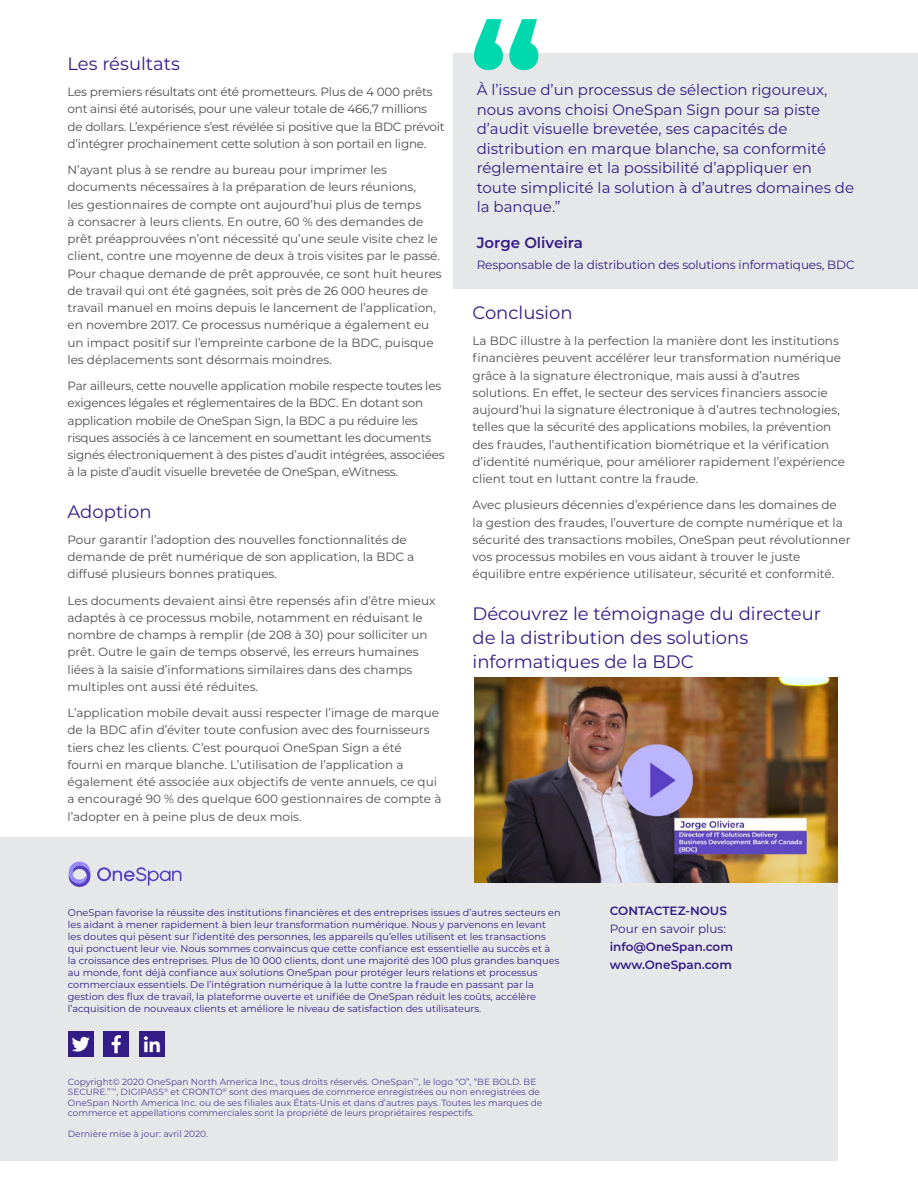
<style>
.page{position:relative;width:918px;height:1188px;background:#fff}
.page>*{position:absolute;margin:0;border:0;box-sizing:border-box;transform-origin:0 0}
.t1{font:18px/24px "Montserrat";color:#331c86}
.t2{font:15px/19.5px "Montserrat";color:#331c86}
.t3{font:600 15px "Montserrat";color:#331c86}
.t4{font:12px/17.2px "Montserrat";color:#4d4d4f}
.t5{font:12px/17.2px "Montserrat";letter-spacing:-.02em;color:#4d4d4f}
.t6{font:12px "Montserrat";letter-spacing:-.01em;color:#331c86}
.t7{font:600 12px/18px "Montserrat";color:#331c86}
.t8{font:9.75px/12px "Montserrat";color:#331c86}
.t9{font:9px/10.5px "Montserrat";color:#523e98}
</style>
<div class="page">
<div style="left:0;top:837px;width:838px;height:324px;background:#e6e7e8"></div>
<svg style="left:69px;top:862px;width:21px;height:25px"></svg>
<svg style="left:97px;top:867px;width:84px;height:19px"></svg>
<div style="left:68px;top:1031px;width:26px;height:26px;background:#331c86"></div>
<div style="left:103px;top:1031px;width:26px;height:26px;background:#331c86"></div>
<div style="left:139px;top:1031px;width:26px;height:26px;background:#331c86"></div>
<div style="left:454px;top:53px;width:464px;height:235px;background:#e6e7e8"></div>
<svg style="left:474px;top:19px;width:64px;height:51px"></svg>
<img style="left:474px;top:678px;width:364px;height:205px">
<h1 class="t1" style="left:68px;top:51px;width:114px">Les résultats</h1>
<p class="t5" style="left:68px;top:83px;width:379px">Les premiers résultats ont été prometteurs. Plus de 4 000 prêts ont ainsi été autorisés, pour une valeur totale de 466,7 millions de dollars. L’expérience s’est révélée si positive que la BDC prévoit d’intégrer prochainement cette solution à son portail en ligne.</p>
<p class="t4" style="left:68px;top:161px;width:376px">N’ayant plus à se rendre au bureau pour imprimer les documents nécessaires à la préparation de leurs réunions,<br>les gestionnaires de compte ont aujourd’hui plus de temps<br>à consacrer à leurs clients. En outre, 60 % des demandes de prêt préapprouvées n’ont nécessité qu’une seule visite chez le client, contre une moyenne de deux à trois visites par le passé.<br>Pour chaque demande de prêt approuvée, ce sont huit heures de travail qui ont été gagnées, soit près de 26 000 heures de travail manuel en moins depuis le lancement de l’application, en novembre 2017. Ce processus numérique a également eu un impact positif sur l’empreinte carbone de la BDC, puisque les déplacements sont désormais moindres.</p>
<p class="t5" style="left:68px;top:377px;width:379px">Par ailleurs, cette nouvelle application mobile respecte toutes les exigences légales et réglementaires de la BDC. En dotant son application mobile de OneSpan Sign, la BDC a pu réduire les risques associés à ce lancement en soumettant les documents signés électroniquement à des pistes d’audit intégrées, associées à la piste d’audit visuelle brevetée de OneSpan, eWitness.</p>
<h1 class="t1" style="left:68px;top:499px;width:86px">Adoption</h1>
<p class="t4" style="left:68px;top:531px;width:348px">Pour garantir l’adoption des nouvelles fonctionnalités de demande de prêt numérique de son application, la BDC a diffusé plusieurs bonnes pratiques.</p>
<p class="t4" style="left:68px;top:591px;width:370px">Les documents devaient ainsi être repensés afin d’être mieux adaptés à ce processus mobile, notamment en réduisant le nombre de champs à remplir (de 208 à 30) pour solliciter un prêt. Outre le gain de temps observé, les erreurs humaines liées à la saisie d’informations similaires dans des champs multiples ont aussi été réduites.</p>
<p class="t4" style="left:68px;top:704px;width:375px">L’application mobile devait aussi respecter l’image de marque de la BDC afin d’éviter toute confusion avec des fournisseurs tiers chez les clients. C’est pourquoi OneSpan Sign a été<br>fourni en marque blanche. L’utilisation de l’application a également été associée aux objectifs de vente annuels, ce qui a encouragé 90 % des quelque 600 gestionnaires de compte à l’adopter en à peine plus de deux mois.</p>
<p class="t2" style="left:477px;top:80px;width:379px">À l’issue d’un processus de sélection rigoureux, nous avons choisi OneSpan Sign pour sa piste d’audit visuelle brevetée, ses capacités de distribution en marque blanche, sa conformité réglementaire et la possibilité d’appliquer en toute simplicité la solution à d’autres domaines de la banque.”</p>
<p class="t3" style="left:477px;top:232px;width:108px">Jorge Oliveira</p>
<p class="t6" style="left:477px;top:257px;width:379px">Responsable de la distribution des solutions informatiques, BDC</p>
<h1 class="t1" style="left:472px;top:300px;width:102px">Conclusion</h1>
<p class="t4" style="left:472px;top:332px;width:374px">La BDC illustre à la perfection la manière dont les institutions financières peuvent accélérer leur transformation numérique grâce à la signature électronique, mais aussi à d’autres solutions. En effet, le secteur des services financiers associe aujourd’hui la signature électronique à d’autres technologies, telles que la sécurité des applications mobiles, la prévention des fraudes, l’authentification biométrique et la vérification d’identité numérique, pour améliorer rapidement l’expérience client tout en luttant contre la fraude.</p>
<p class="t4" style="left:472px;top:496px;width:379px">Avec plusieurs décennies d’expérience dans les domaines de<br>la gestion des fraudes, l’ouverture de compte numérique et la sécurité des transactions mobiles, OneSpan peut révolutionner vos processus mobiles en vous aidant à trouver le juste équilibre entre expérience utilisateur, sécurité et conformité.</p>
<h1 class="t1" style="left:472px;top:601px;width:350px">Découvrez le témoignage du directeur de la distribution des solutions informatiques de la BDC</h1>
<p class="t8" style="left:68px;top:906px;width:494px">OneSpan favorise la réussite des institutions financières et des entreprises issues d’autres secteurs en les aidant à mener rapidement à bien leur transformation numérique. Nous y parvenons en levant les doutes qui pèsent sur l’identité des personnes, les appareils qu’elles utilisent et les transactions qui ponctuent leur vie. Nous sommes convaincus que cette confiance est essentielle au succès et à la croissance des entreprises. Plus de 10 000 clients, dont une majorité des 100 plus grandes banques au monde, font déjà confiance aux solutions OneSpan pour protéger leurs relations et processus commerciaux essentiels. De l’intégration numérique à la lutte contre la fraude en passant par la gestion des flux de travail, la plateforme ouverte et unifiée de OneSpan réduit les coûts, accélère l’acquisition de nouveaux clients et améliore le niveau de satisfaction des utilisateurs.</p>
<p class="t9" style="left:68px;top:1076px;width:476px">Copyright© 2020 OneSpan North America Inc., tous droits réservés. OneSpan<sup>™</sup>, le logo “O”, “BE BOLD. BE SECURE.”<sup>™</sup>, DIGIPASS<sup>®</sup> et CRONTO<sup>®</sup> sont des marques de commerce enregistrées ou non enregistrées de OneSpan North America Inc. ou de ses filiales aux États-Unis et dans d’autres pays. Toutes les marques de commerce et appellations commerciales sont la propriété de leurs propriétaires respectifs.</p>
<p class="t9" style="left:68px;top:1129px;width:142px">Dernière mise à jour: avril 2020.</p>
<p class="t7" style="left:610px;top:901px;width:119px">CONTACTEZ-NOUS</p>
<p class="t6" style="left:610px;top:921px;width:118px">Pour en savoir plus:</p>
<p class="t7" style="left:610px;top:937px;width:125px">info@OneSpan.com www.OneSpan.com</p>
</div>
